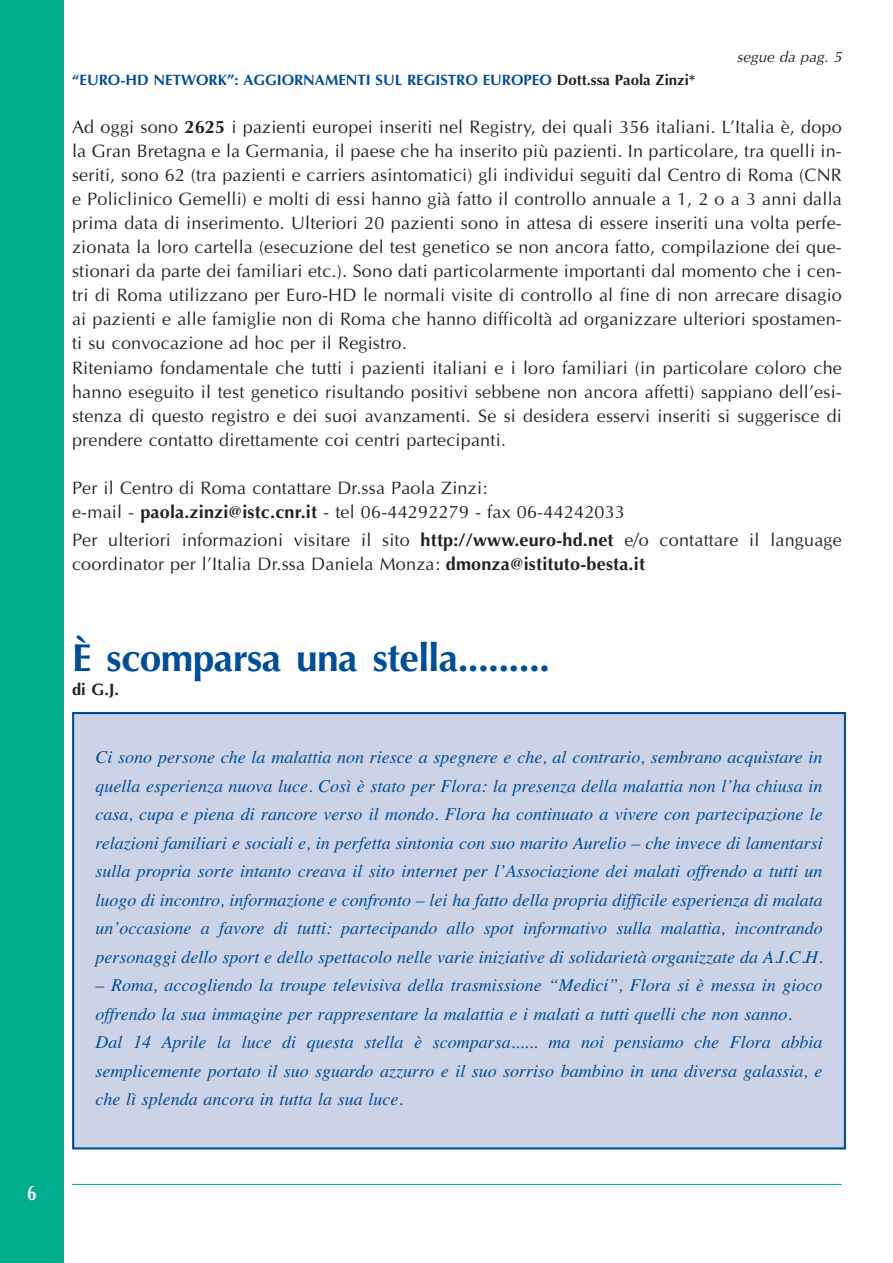
<style>
.page{position:relative;width:893px;height:1263px;background:#fff}
.page>*{position:absolute;margin:0;border:0;box-sizing:border-box;transform-origin:0 0}
.t1{font:700 39px "Optima";letter-spacing:-.015em;color:#004e96}
.t2{font:700 21px "Optima";color:#fff;scale:.8 1}
.t3{font:18px/24px "Optima";letter-spacing:.01em;color:#231f20}
.t4{font:italic 18px/28.5px "Times";color:#004e96;text-align:justify}
.t5{font:700 16.5px "Optima";color:#231f20}
.t6{font:700 15px "Optima";color:#004e96}
.t7{font:italic 15px "Optima";letter-spacing:.01em;color:#231f20}
.s1{color:#231f20}
.s2{font-weight:700}
</style>
<div class="page">
<div style="left:0;top:1px;width:64px;height:1262px;background:#00ad8d"></div>
<div style="left:73px;top:713px;width:772px;height:435px;background:#cdd3e7"></div>
<div style="left:72px;top:712px;width:774px;height:437px;border:2px solid #004e96"></div>
<hr style="left:72px;top:1184px;width:770px;height:1px;background:#00ad8d">
<p class="t2" style="left:27px;top:1184px;width:13px">6</p>
<p class="t7" style="left:737px;top:51px;width:107px">segue da pag. 5</p>
<p class="t6" style="left:72px;top:74px;width:625px">“EURO-HD NETWORK”: AGGIORNAMENTI SUL REGISTRO EUROPEO <span class="s1">Dott.ssa Paola Zinzi*</span></p>
<p class="t3" style="left:72px;top:117px;width:771px">Ad oggi sono <span class="s2">2625</span> i pazienti europei inseriti nel Registry, dei quali 356 italiani. L’Italia è, dopo la Gran Bretagna e la Germania, il paese che ha inserito più pazienti. In particolare, tra quelli in&shy;seriti, sono 62 (tra pazienti e carriers asintomatici) gli individui seguiti dal Centro di Roma (CNR e Policlinico Gemelli) e molti di essi hanno già fatto il controllo annuale a 1, 2 o a 3 anni dalla prima data di inserimento. Ulteriori 20 pazienti sono in attesa di essere inseriti una volta perfe&shy;zionata la loro cartella (esecuzione del test genetico se non ancora fatto, compilazione dei que&shy;stionari da parte dei familiari etc.). Sono dati particolarmente importanti dal momento che i cen&shy;tri di Roma utilizzano per Euro-HD le normali visite di controllo al fine di non arrecare disagio ai pazienti e alle famiglie non di Roma che hanno difficoltà ad organizzare ulteriori spostamen&shy;ti su convocazione ad hoc per il Registro.<br>Riteniamo fondamentale che tutti i pazienti italiani e i loro familiari (in particolare coloro che hanno eseguito il test genetico risultando positivi sebbene non ancora affetti) sappiano dell’esi&shy;stenza di questo registro e dei suoi avanzamenti. Se si desidera esservi inseriti si suggerisce di prendere contatto direttamente coi centri partecipanti.</p>
<p class="t3" style="left:72px;top:477px;width:554px">Per il Centro di Roma contattare Dr.ssa Paola Zinzi:<br>e-mail - <span class="s2">paola.zinzi@istc.cnr.it</span> - tel 06-44292279 - fax 06-44242033</p>
<p class="t3" style="left:72px;top:529px;width:771px">Per ulteriori informazioni visitare il sito <span class="s2">http://www.euro-hd.net</span> e/o contattare il language coordinator per l’Italia Dr.ssa Daniela Monza: <span class="s2">dmonza@istituto-besta.it</span></p>
<h1 class="t1" style="left:72px;top:642px;width:479px">È scomparsa una stella.........</h1>
<p class="t5" style="left:72px;top:683px;width:49px">di G.J.</p>
<p class="t4" style="left:95px;top:744px;width:729px">Ci sono persone che la malattia non riesce a spegnere e che, al contrario, sembrano acquistare in quella esperienza nuova luce. Così è stato per Flora: la presenza della malattia non l’ha chiusa in casa, cupa e piena di rancore verso il mondo. Flora ha continuato a vivere con partecipazione le relazioni familiari e sociali e, in perfetta sintonia con suo marito Aurelio – che invece di lamentarsi sulla propria sorte intanto creava il sito internet per l’Associazione dei malati offrendo a tutti un luogo di incontro, informazione e confronto – lei ha fatto della propria difficile esperienza di malata un’occasione a favore di tutti: partecipando allo spot informativo sulla malattia, incontrando personaggi dello sport e dello spettacolo nelle varie iniziative di solidarietà organizzate da A.I.C.H.</p>
<p class="t4" style="left:95px;top:972px;width:729px;text-align:left">– Roma, accogliendo la troupe televisiva della trasmissione “Medici”, Flora si è messa in gioco offrendo la sua immagine per rappresentare la malattia e i malati a tutti quelli che non sanno.<br>Dal 14 Aprile la luce di questa stella è scomparsa...... ma noi pensiamo che Flora abbia semplicemente portato il suo sguardo azzurro e il suo sorriso bambino in una diversa galassia, e che lì splenda ancora in tutta la sua luce.</p>
</div>
